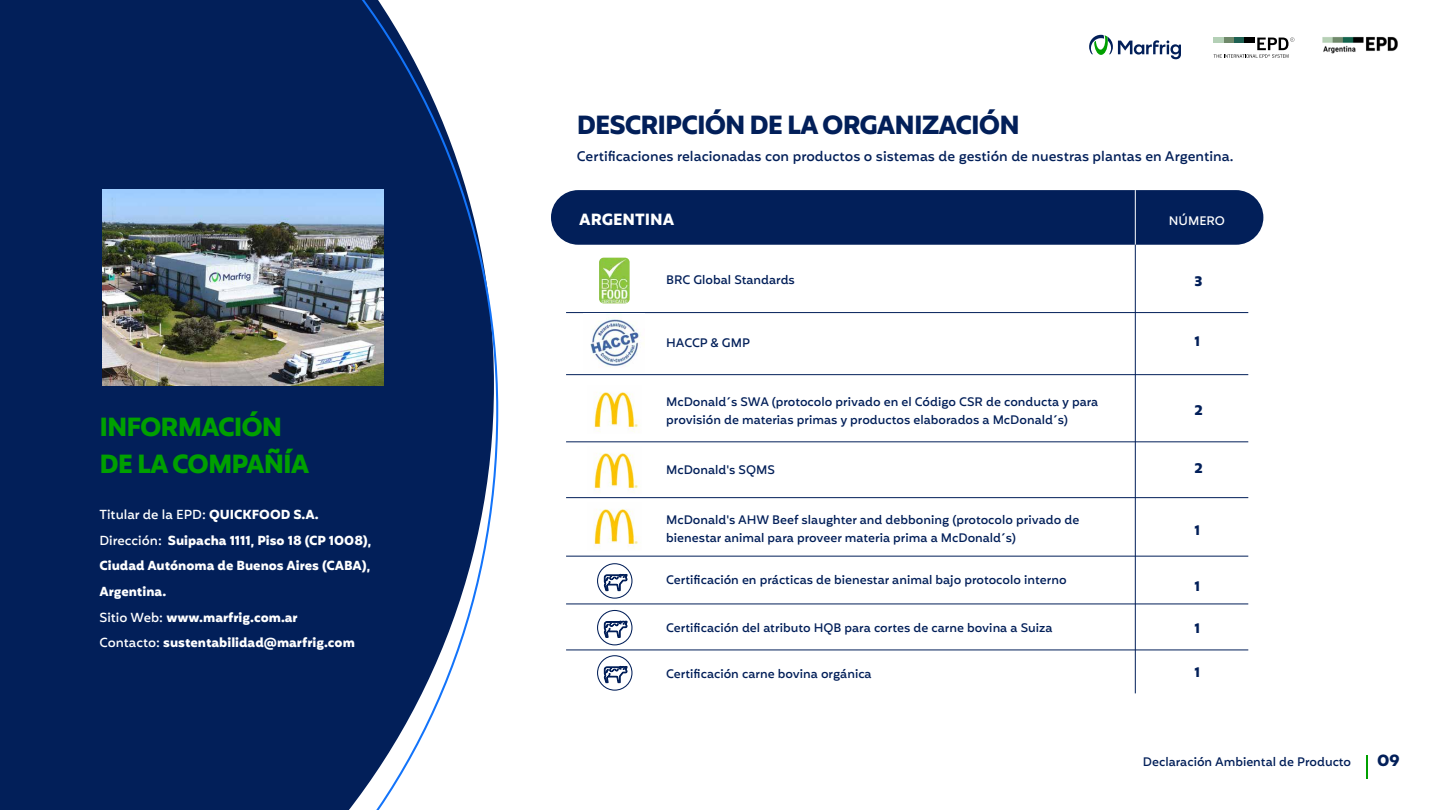
<style>
.page{position:relative;width:1440px;height:810px;background:#fff}
.page>*{position:absolute;margin:0;border:0;box-sizing:border-box;transform-origin:0 0}
.t1{font:700 25.5px "Mohr";letter-spacing:-.04em;color:#021f59}
.t2{font:700 25.5px/37.6px "Mohr";letter-spacing:-.04em;color:#00a000}
.t3{font:700 15.75px "Mohr";color:#fff}
.t4{font:700 15.75px "Mohr";color:#021f59}
.t5{font:500 13.5px "Mohr";color:#021f59}
.t6{font:700 13.5px "Mohr";color:#021f59}
.t7{font:700 12.75px/25.6px "Mohr";color:#fff}
.t8{font:500 12px/18.1px "Mohr";color:#021f59}
.t9{font:500 12px "Mohr";color:#fff}
.s1{font-weight:500}
</style>
<div class="page">
<svg style="left:0;top:0;width:498px;height:810px;background:#1b366a"></svg>
<svg style="left:1367px;top:755px;width:1px;height:24px"></svg>
<svg style="left:1089px;top:35px;width:92px;height:24px"></svg>
<div style="left:1213px;top:38px;width:11px;height:5px;background:#b4d0b6"></div>
<svg style="left:1214px;top:37px;width:80px;height:21px"></svg>
<img style="left:1322px;top:36px;width:76px;height:17px">
<img style="left:102px;top:190px;width:282px;height:196px">
<div style="left:551px;top:190px;width:712px;height:55px;background:#021f59;border-radius:27px"></div>
<hr style="left:566px;top:556px;width:682px;height:1px;background:#021f59">
<hr style="left:566px;top:604px;width:682px;height:1px;background:#021f59">
<hr style="left:566px;top:650px;width:682px;height:1px;background:#021f59">
<hr style="left:566px;top:497px;width:682px;height:1px;background:#021f59">
<hr style="left:566px;top:441px;width:682px;height:1px;background:#021f59">
<hr style="left:566px;top:374px;width:682px;height:1px;background:#021f59">
<hr style="left:566px;top:312px;width:682px;height:1px;background:#021f59">
<hr style="left:1135px;top:190px;width:1px;height:55px;background:#fff">
<hr style="left:1135px;top:245px;width:1px;height:448px;background:#021f59">
<img style="left:590px;top:318px;width:50px;height:49px">
<img style="left:599px;top:258px;width:31px;height:45px">
<img style="left:594px;top:392px;width:46px;height:40px">
<img style="left:594px;top:453px;width:46px;height:40px">
<img style="left:594px;top:509px;width:46px;height:40px">
<svg style="left:604px;top:573px;width:23px;height:19px"></svg>
<div style="left:597px;top:563px;width:35px;height:36px;border:1px solid #021f59;border-radius:50%"></div>
<svg style="left:604px;top:620px;width:23px;height:18px"></svg>
<div style="left:597px;top:610px;width:35px;height:35px;border:1px solid #021f59;border-radius:50%"></div>
<svg style="left:604px;top:665px;width:23px;height:19px"></svg>
<div style="left:597px;top:655px;width:35px;height:36px;border:1px solid #021f59;border-radius:50%"></div>
<h1 class="t2" style="left:99px;top:408px;width:212px">INFORMACIÓN<br>DE LA COMPAÑÍA</h1>
<p class="t7" style="left:99px;top:502px;width:273px"><span class="s1">Titular de la EPD:</span> QUICKFOOD S.A.<br><span class="s1">Dirección:</span> Suipacha 1111, Piso 18 (CP 1008), Ciudad Autónoma de Buenos Aires (CABA), Argentina.<br><span class="s1">Sitio Web:</span> www.marfrig.com.ar<br><span class="s1">Contacto:</span> sustentabilidad@marfrig.com</p>
<h1 class="t1" style="left:577px;top:111px;width:444px">DESCRIPCIÓN DE LA ORGANIZACIÓN</h1>
<p class="t5" style="left:577px;top:149px;width:658px">Certificaciones relacionadas con productos o sistemas de gestión de nuestras plantas en Argentina.</p>
<h2 class="t3" style="left:579px;top:210px;width:97px">ARGENTINA</h2>
<p class="t8" style="left:666px;top:271px;width:130px">BRC Global Standards</p>
<p class="t8" style="left:666px;top:334px;width:85px">HACCP &amp; GMP</p>
<p class="t8" style="left:666px;top:392px;width:434px">McDonald´s SWA (protocolo privado en el Código CSR de conducta y para provisión de materias primas y productos elaborados a McDonald´s)</p>
<p class="t8" style="left:666px;top:461px;width:110px">McDonald's SQMS</p>
<p class="t8" style="left:666px;top:511px;width:415px">McDonald's AHW Beef slaughter and debboning (protocolo privado de bienestar animal para proveer materia prima a McDonald´s)</p>
<p class="t8" style="left:666px;top:570px;width:402px">Certificación en prácticas de bienestar animal bajo protocolo interno</p>
<p class="t8" style="left:666px;top:618px;width:388px">Certificación del atributo HQB para cortes de carne bovina a Suiza</p>
<p class="t8" style="left:666px;top:664px;width:207px">Certificación carne bovina orgánica</p>
<p class="t9" style="left:1169px;top:213px;width:58px">NÚMERO</p>
<p class="t6" style="left:1195px;top:274px;width:10px">3</p>
<p class="t6" style="left:1195px;top:333px;width:7px">1</p>
<p class="t6" style="left:1195px;top:403px;width:10px">2</p>
<p class="t6" style="left:1195px;top:460px;width:10px">2</p>
<p class="t6" style="left:1195px;top:522px;width:7px">1</p>
<p class="t6" style="left:1195px;top:578px;width:7px">1</p>
<p class="t6" style="left:1195px;top:620px;width:7px">1</p>
<p class="t6" style="left:1195px;top:665px;width:7px">1</p>
<p class="t8" style="left:1143px;top:753px;width:210px">Declaración Ambiental de Producto</p>
<h2 class="t4" style="left:1377px;top:752px;width:24px">09</h2>
</div>
